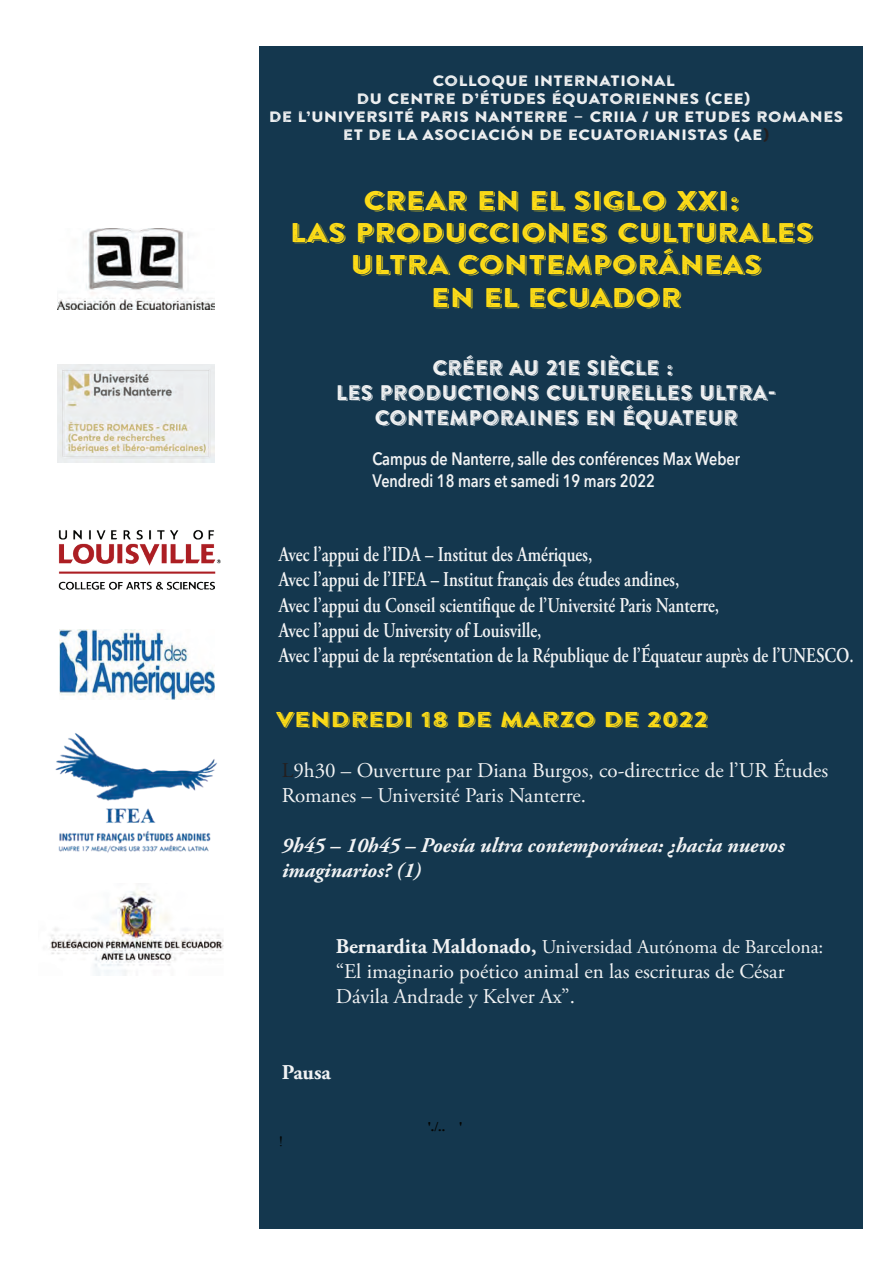
<style>
.page{position:relative;width:893px;height:1263px;background:#fff}
.page>*{position:absolute;margin:0;border:0;box-sizing:border-box;transform-origin:0 0}
.t1{font:27px/32.4px "Brandon Printed One Shadow";color:#ffdd17;text-align:center;scale:1.12 1}
.t2{font:21.45px "Brandon Printed One Shadow";color:#ffdd17;scale:1.19 1}
.t3{font:600 21px/25.2px "Adobe Garamond Pro";color:#f2f3f4;scale:.8 1}
.t4{font:21px/25.2px "Adobe Garamond Pro";color:#f2f3f4}
.t5{font:21px/25.2px "Brandon Printed One Shadow";color:#f2f3f4;text-align:center}
.t6{font:italic 700 21px/25.2px "Adobe Garamond Pro";color:#f2f3f4}
.t7{font:700 21px "Adobe Garamond Pro";color:#f2f3f4}
.t8{font:19.5px "Adobe Garamond Pro";color:#f2f3f4}
.t9{font:600 18px/21.6px "Avenir Next";color:#f2f3f4;scale:.8 1}
.t10{font:15px/18px "Brandon Printed One";color:#f2f3f4;text-align:center;scale:1.12 1}
.t11{font:14.4px "Times New Roman";color:#040503;scale:1.06 1}
.t12{font:700 13.2px "Times New Roman";color:#040503;scale:1.06 1}
.s1{color:#231f20}
.s2{font-weight:700;font-size:21px}
</style>
<div class="page">
<div style="left:259px;top:46px;width:604px;height:1183px;background:#14374e"></div>
<img style="left:50px;top:891px;width:174px;height:85px">
<img style="left:55px;top:733px;width:162px;height:120px">
<img style="left:60px;top:630px;width:154px;height:69px">
<img style="left:58px;top:530px;width:163px;height:60px">
<img style="left:57px;top:229px;width:157px;height:80px">
<img style="left:57px;top:364px;width:157px;height:98px">
<p class="t10" style="left:269px;top:72px;width:515px">COLLOQUE INTERNATIONAL<br>DU CENTRE D’ÉTUDES ÉQUATORIENNES (CEE)<br>DE L’UNIVERSITÉ PARIS NANTERRE – CRIIA / UR ETUDES ROMANES ET DE LA ASOCIACIÓN DE ECUATORIANISTAS (AE<span class="s1">)</span></p>
<p class="t1" style="left:290px;top:184px;width:469px">CREAR EN EL SIGLO XXI:<br>LAS PRODUCCIONES CULTURALES<br>ULTRA CONTEMPORÁNEAS<br>EN EL ECUADOR</p>
<p class="t5" style="left:336px;top:355px;width:442px">CRÉER AU 21E SIÈCLE :<br>LES PRODUCTIONS CULTURELLES ULTRA-<br>CONTEMPORAINES EN ÉQUATEUR</p>
<p class="t9" style="left:373px;top:448px;width:461px">Campus de Nanterre, salle des conférences Max Weber<br>Vendredi 18 mars et samedi 19 mars 2022</p>
<p class="t3" style="left:279px;top:542px;width:720px">Avec l’appui de l’IDA – Institut des Amériques,<br>Avec l’appui de l’IFEA – Institut français des études andines,<br>Avec l’appui du Conseil scientifique de l’Université Paris Nanterre,<br>Avec l’appui de University of Louisville,<br>Avec l’appui de la représentation de la République de l’Équateur auprès de l’UNESCO.</p>
<p class="t2" style="left:276px;top:705px;width:365px">VENDREDI 18 DE MARZO DE 2022</p>
<p class="t4" style="left:282px;top:758px;width:548px"><span class="s1">L</span>9h30 – Ouverture par Diana Burgos, co-directrice de l’UR Études<br>Romanes – Université Paris Nanterre.</p>
<p class="t6" style="left:282px;top:833px;width:504px">9h45 – 10h45 – Poesía ultra contemporánea: ¿hacia nuevos imaginarios? (1)</p>
<p class="t8" style="left:336px;top:935px;width:489px"><span class="s2">Bernardita Maldonado,</span> Universidad Autónoma de Barcelona:</p>
<p class="t4" style="left:336px;top:960px;width:450px">“El imaginario poético animal en las escrituras de César<br>Dávila Andrade y Kelver Ax”.</p>
<p class="t7" style="left:282px;top:1060px;width:51px">Pausa</p>
<p class="t11" style="left:278px;top:1131px;width:6px">!</p>
<p class="t12" style="left:427px;top:1118px;width:35px">'./.. '</p>
</div>
